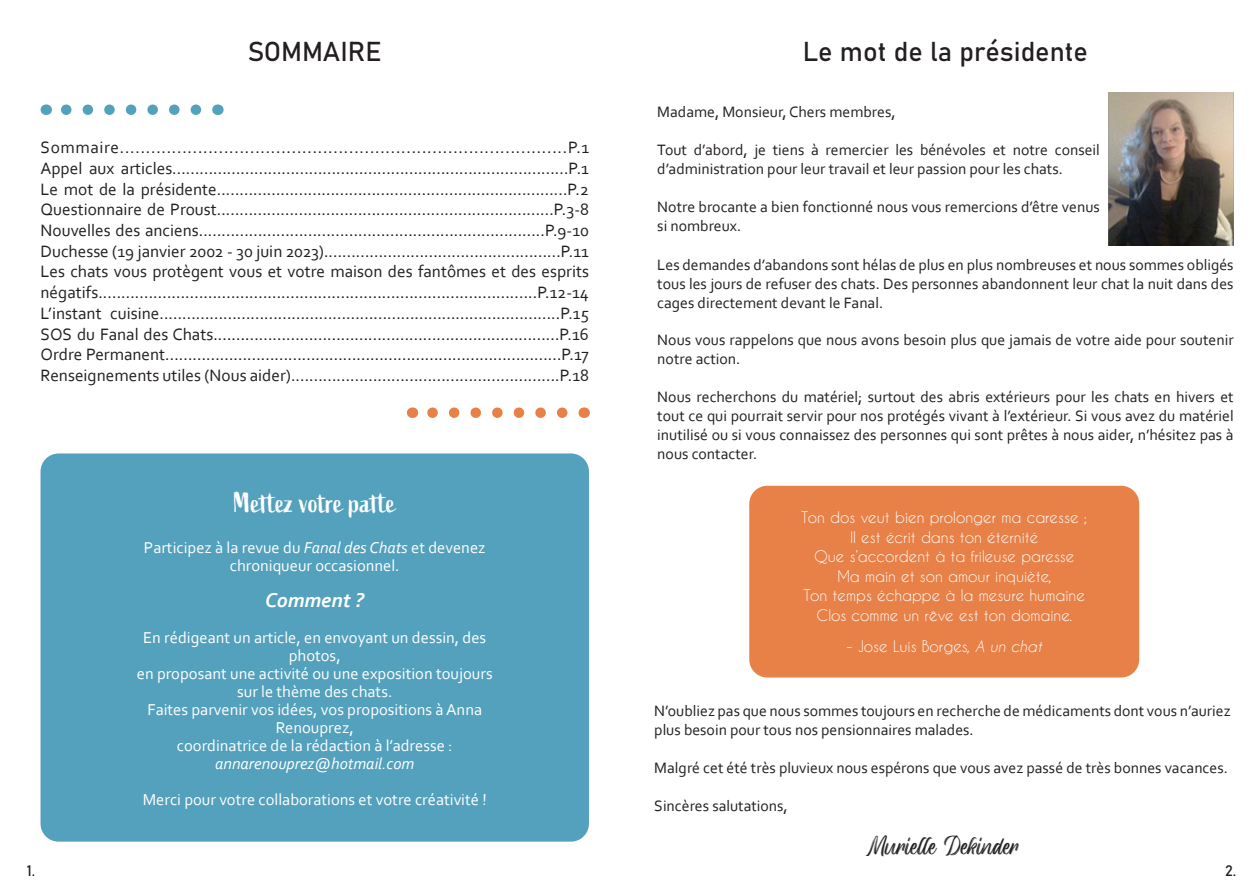
<style>
.page{position:relative;width:1259px;height:893px;background:#fff}
.page>*{position:absolute;margin:0;border:0;box-sizing:border-box;transform-origin:0 0}
.t1{font:28.5px "Active";letter-spacing:.01em;color:#fff}
.t2{font:27px "Bahnschrift";color:#231f20}
.t3{font:27px "Backrush";color:#231f20}
.t4{font:italic 700 21px "Corbel";color:#fff}
.t5{font:17.25px/20.7px "Corbel";color:#231f20}
.t6{font:17.25px "Corbel";letter-spacing:.035em;color:#231f20}
.t7{font:16.5px/18px "Corbel";color:#fff;text-align:center}
.t8{font:italic 16.5px "Corbel";color:#fff}
.t9{font:15.75px/18.9px "Corbel";color:#231f20}
.t10{font:15px "Caviar Dreams";color:#fff}
.t11{font:15px "Bahnschrift";color:#231f20}
.s1{color:#0a1b0e}
.s2{font-style:italic}
</style>
<div class="page">
<img style="left:1108px;top:92px;width:125px;height:154px">
<svg style="left:61px;top:104px;width:135px;height:11px"></svg>
<svg style="left:427px;top:407px;width:135px;height:11px"></svg>
<div style="left:749px;top:486px;width:390px;height:191px;background:#e88147;border-radius:18px"></div>
<div style="left:41px;top:453px;width:548px;height:389px;background:#53a1bd;border-radius:18px"></div>
<p class="t2" style="left:248px;top:31px;width:135px">SOMMAIRE</p>
<p class="t2" style="left:803px;top:31px;width:287px">Le mot de la présidente</p>
<p class="t6" style="left:41px;top:137px;width:550px">Sommaire......................................................................................P.1</p>
<p class="t5" style="left:41px;top:157px;width:550px">Appel aux articles.......................................................................................P.1</p>
<p class="t5" style="left:41px;top:178px;width:550px">Le mot de la présidente.............................................................................P.2</p>
<p class="t5" style="left:41px;top:199px;width:550px">Questionnaire de Proust..........................................................................P.3-8</p>
<p class="t5" style="left:41px;top:219px;width:550px">Nouvelles des anciens............................................................................P.9-10</p>
<p class="t5" style="left:41px;top:240px;width:550px">Duchesse (19 janvier 2002 - 30 juin 2023)....................................................P.11</p>
<p class="t5" style="left:41px;top:261px;width:550px">Les chats vous protègent vous et votre maison des fantômes et des esprits</p>
<p class="t5" style="left:41px;top:282px;width:550px">négatifs................................................................................................P.12-14</p>
<p class="t5" style="left:41px;top:302px;width:550px">L’instant cuisine........................................................................................P.15</p>
<p class="t5" style="left:41px;top:323px;width:550px">SOS du Fanal des Chats<span class="s1">........</span>....................................................................P.16<br>Ordre Permanent.......................................................................................P.17</p>
<p class="t5" style="left:41px;top:364px;width:550px">Renseignements utiles (Nous aider)...........................................................P.18</p>
<p class="t1" style="left:234px;top:486px;width:163px">Mettez votre patte</p>
<p class="t7" style="left:144px;top:538px;width:343px">Participez à la revue du <span class="s2">Fanal des Chats</span> et devenez chroniqueur occasionnel.</p>
<p class="t4" style="left:265px;top:587px;width:101px">Comment ?</p>
<p class="t7" style="left:143px;top:628px;width:345px">En rédigeant un article, en envoyant un dessin, des photos,</p>
<p class="t7" style="left:137px;top:664px;width:357px">en proposant une activité ou une exposition toujours sur le thème des chats.</p>
<p class="t7" style="left:147px;top:700px;width:336px">Faites parvenir vos idées, vos propositions à Anna<br>Renouprez,</p>
<p class="t7" style="left:177px;top:736px;width:277px">coordinatrice de la rédaction à l’adresse :</p>
<p class="t8" style="left:215px;top:753px;width:201px">annarenouprez@hotmail.com</p>
<p class="t7" style="left:143px;top:790px;width:345px">Merci pour votre collaborations et votre créativité !</p>
<p class="t9" style="left:657px;top:102px;width:240px">Madame, Monsieur, Chers membres,</p>
<p class="t9" style="left:657px;top:140px;width:444px">Tout d’abord, je tiens à remercier les bénévoles et notre conseil d’administration pour leur travail et leur passion pour les chats.</p>
<p class="t9" style="left:657px;top:197px;width:444px">Notre brocante a bien fonctionné nous vous remercions d’être venus si nombreux.</p>
<p class="t9" style="left:657px;top:255px;width:578px;text-align:justify">Les demandes d’abandons sont hélas de plus en plus nombreuses et nous sommes obligés tous les jours de refuser des chats. Des personnes abandonnent leur chat la nuit dans des cages directement devant le Fanal.</p>
<p class="t9" style="left:657px;top:330px;width:578px">Nous vous rappelons que nous avons besoin plus que jamais de votre aide pour soutenir notre action.</p>
<p class="t9" style="left:657px;top:387px;width:578px;text-align:justify">Nous recherchons du matériel; surtout des abris extérieurs pour les chats en hivers et tout ce qui pourrait servir pour nos protégés vivant à l’extérieur. Si vous avez du matériel inutilisé ou si vous connaissez des personnes qui sont prêtes à nous aider, n’hésitez pas à nous contacter.</p>
<p class="t10" style="left:801px;top:508px;width:288px">Ton dos veut bien prolonger ma caresse ;</p>
<p class="t10" style="left:850px;top:528px;width:190px">Il est écrit dans ton éternité</p>
<p class="t10" style="left:814px;top:547px;width:262px">Que s’accordent à ta frileuse paresse</p>
<p class="t10" style="left:837px;top:567px;width:216px">Ma main et son amour inquiète,</p>
<p class="t10" style="left:803px;top:586px;width:283px">Ton temps échappe à la mesure humaine</p>
<p class="t10" style="left:816px;top:606px;width:257px">Clos comme un rêve est ton domaine.</p>
<p class="t10" style="left:846px;top:637px;width:197px">- Jose Luis Borges, <span class="s2">A un chat</span></p>
<p class="t9" style="left:654px;top:701px;width:578px">N’oubliez pas que nous sommes toujours en recherche de médicaments dont vous n’auriez plus besoin pour tous nos pensionnaires malades.</p>
<p class="t9" style="left:654px;top:758px;width:575px">Malgré cet été très pluvieux nous espérons que vous avez passé de très bonnes vacances.</p>
<p class="t9" style="left:654px;top:796px;width:135px">Sincères salutations,</p>
<p class="t3" style="left:865px;top:832px;width:156px">Murielle Dekinder</p>
<p class="t11" style="left:27px;top:859px;width:10px">1.</p>
<p class="t11" style="left:1225px;top:859px;width:13px">2.</p>
</div>
